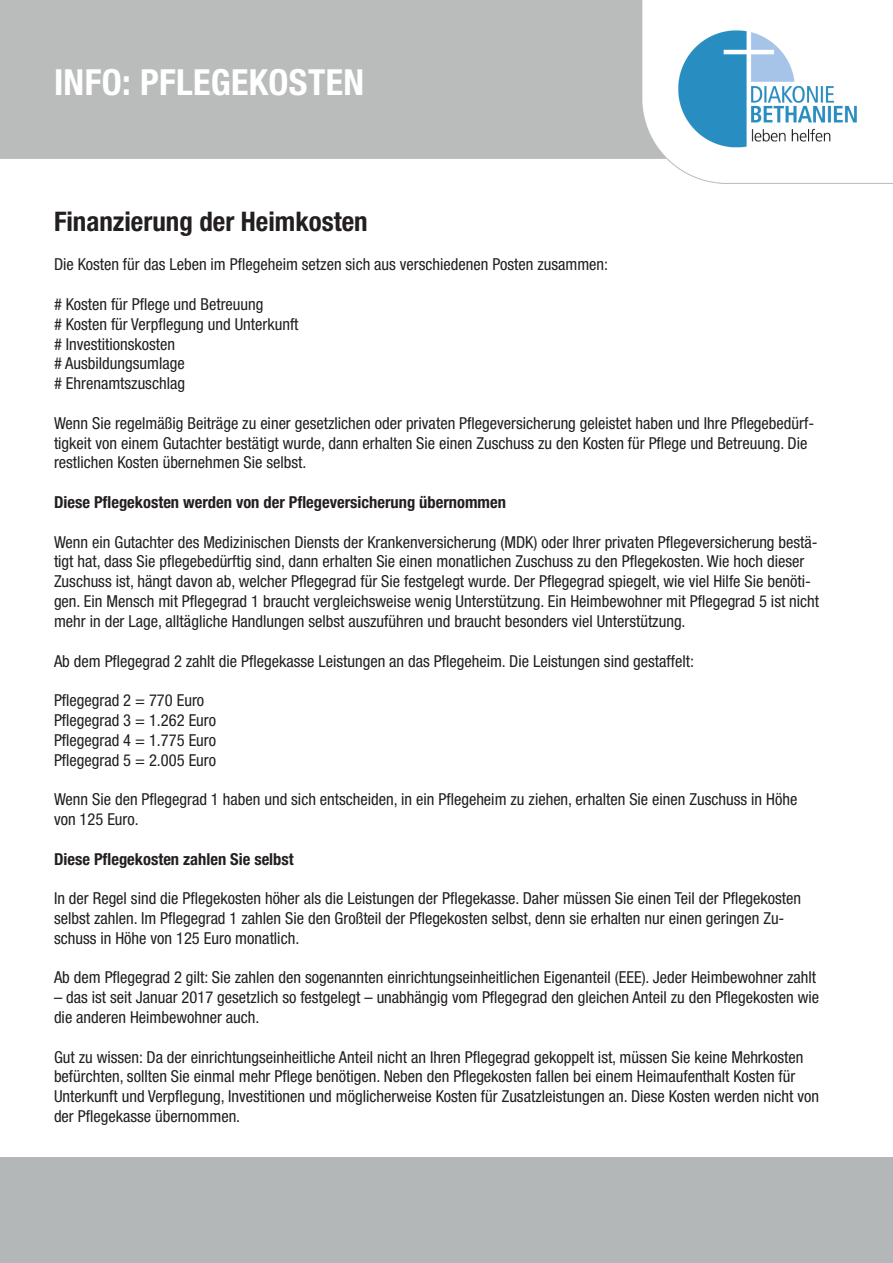
<style>
.page{position:relative;width:893px;height:1263px;background:#fff}
.page>*{position:absolute;margin:0;border:0;box-sizing:border-box;transform-origin:0 0}
.t1{font:700 condensed 36px "Helvetica Neue LT Pro";letter-spacing:.01em;color:#fff}
.t2{font:700 condensed 27px "Helvetica Neue LT Pro";color:#231f20}
.t3{font:condensed 16.5px/19.8px "Helvetica Neue LT Pro";color:#231f20}
.t4{font:700 condensed 16.5px "Helvetica Neue LT Pro";color:#231f20}
</style>
<div class="page">
<img style="left:0;top:0;width:893px;height:184px">
<div style="left:0;top:1157px;width:893px;height:106px;background:#b3b7b7"></div>
<p class="t1" style="left:54px;top:60px;width:311px">INFO: PFLEGEKOSTEN</p>
<p class="t2" style="left:54px;top:205px;width:315px">Finanzierung der Heimkosten</p>
<p class="t3" style="left:54px;top:255px;width:556px">Die Kosten für das Leben im Pflegeheim setzen sich aus verschiedenen Posten zusammen:</p>
<p class="t3" style="left:54px;top:294px;width:211px"># Kosten für Pflege und Betreuung</p>
<p class="t3" style="left:54px;top:314px;width:246px"># Kosten für Verpflegung und Unterkunft</p>
<p class="t3" style="left:54px;top:334px;width:123px"># Investitionskosten</p>
<p class="t3" style="left:54px;top:354px;width:132px"># Ausbildungsumlage</p>
<p class="t3" style="left:54px;top:373px;width:133px"># Ehrenamtszuschlag</p>
<p class="t3" style="left:54px;top:413px;width:762px">Wenn Sie regelmäßig Beiträge zu einer gesetzlichen oder privaten Pflegeversicherung geleistet haben und Ihre Pflegebedürf&shy;tigkeit von einem Gutachter bestätigt wurde, dann erhalten Sie einen Zuschuss zu den Kosten für Pflege und Betreuung. Die restlichen Kosten übernehmen Sie selbst.</p>
<p class="t4" style="left:54px;top:492px;width:453px">Diese Pflegekosten werden von der Pflegeversicherung übernommen</p>
<p class="t3" style="left:54px;top:532px;width:767px">Wenn ein Gutachter des Medizinischen Diensts der Krankenversicherung (MDK) oder Ihrer privaten Pflegeversicherung bestä&shy;tigt hat, dass Sie pflegebedürftig sind, dann erhalten Sie einen monatlichen Zuschuss zu den Pflegekosten. Wie hoch dieser Zuschuss ist, hängt davon ab, welcher Pflegegrad für Sie festgelegt wurde. Der Pflegegrad spiegelt, wie viel Hilfe Sie benöti&shy;gen. Ein Mensch mit Pflegegrad 1 braucht vergleichsweise wenig Unterstützung. Ein Heimbewohner mit Pflegegrad 5 ist nicht mehr in der Lage, alltägliche Handlungen selbst auszuführen und braucht besonders viel Unterstützung.</p>
<p class="t3" style="left:54px;top:651px;width:641px">Ab dem Pflegegrad 2 zahlt die Pflegekasse Leistungen an das Pflegeheim. Die Leistungen sind gestaffelt:</p>
<p class="t3" style="left:54px;top:690px;width:152px">Pflegegrad 2 = 770 Euro</p>
<p class="t3" style="left:54px;top:710px;width:164px">Pflegegrad 3 = 1.262 Euro</p>
<p class="t3" style="left:54px;top:730px;width:164px">Pflegegrad 4 = 1.775 Euro</p>
<p class="t3" style="left:54px;top:750px;width:164px">Pflegegrad 5 = 2.005 Euro</p>
<p class="t3" style="left:54px;top:789px;width:745px">Wenn Sie den Pflegegrad 1 haben und sich entscheiden, in ein Pflegeheim zu ziehen, erhalten Sie einen Zuschuss in Höhe von 125 Euro.</p>
<p class="t4" style="left:54px;top:849px;width:241px">Diese Pflegekosten zahlen Sie selbst</p>
<p class="t3" style="left:54px;top:888px;width:749px">In der Regel sind die Pflegekosten höher als die Leistungen der Pflegekasse. Daher müssen Sie einen Teil der Pflegekosten selbst zahlen. Im Pflegegrad 1 zahlen Sie den Großteil der Pflegekosten selbst, denn sie erhalten nur einen geringen Zu&shy;schuss in Höhe von 125 Euro monatlich.</p>
<p class="t3" style="left:54px;top:967px;width:763px">Ab dem Pflegegrad 2 gilt: Sie zahlen den sogenannten einrichtungseinheitlichen Eigenanteil (EEE). Jeder Heimbewohner zahlt</p>
<p class="t3" style="left:54px;top:987px;width:767px">– das ist seit Januar 2017 gesetzlich so festgelegt – unabhängig vom Pflegegrad den gleichen Anteil zu den Pflegekosten wie die anderen Heimbewohner auch.</p>
<p class="t3" style="left:54px;top:1047px;width:767px">Gut zu wissen: Da der einrichtungseinheitliche Anteil nicht an Ihren Pflegegrad gekoppelt ist, müssen Sie keine Mehrkosten befürchten, sollten Sie einmal mehr Pflege benötigen. Neben den Pflegekosten fallen bei einem Heimaufenthalt Kosten für Unterkunft und Verpflegung, Investitionen und möglicherweise Kosten für Zusatzleistungen an. Diese Kosten werden nicht von der Pflegekasse übernommen.</p>
</div>
